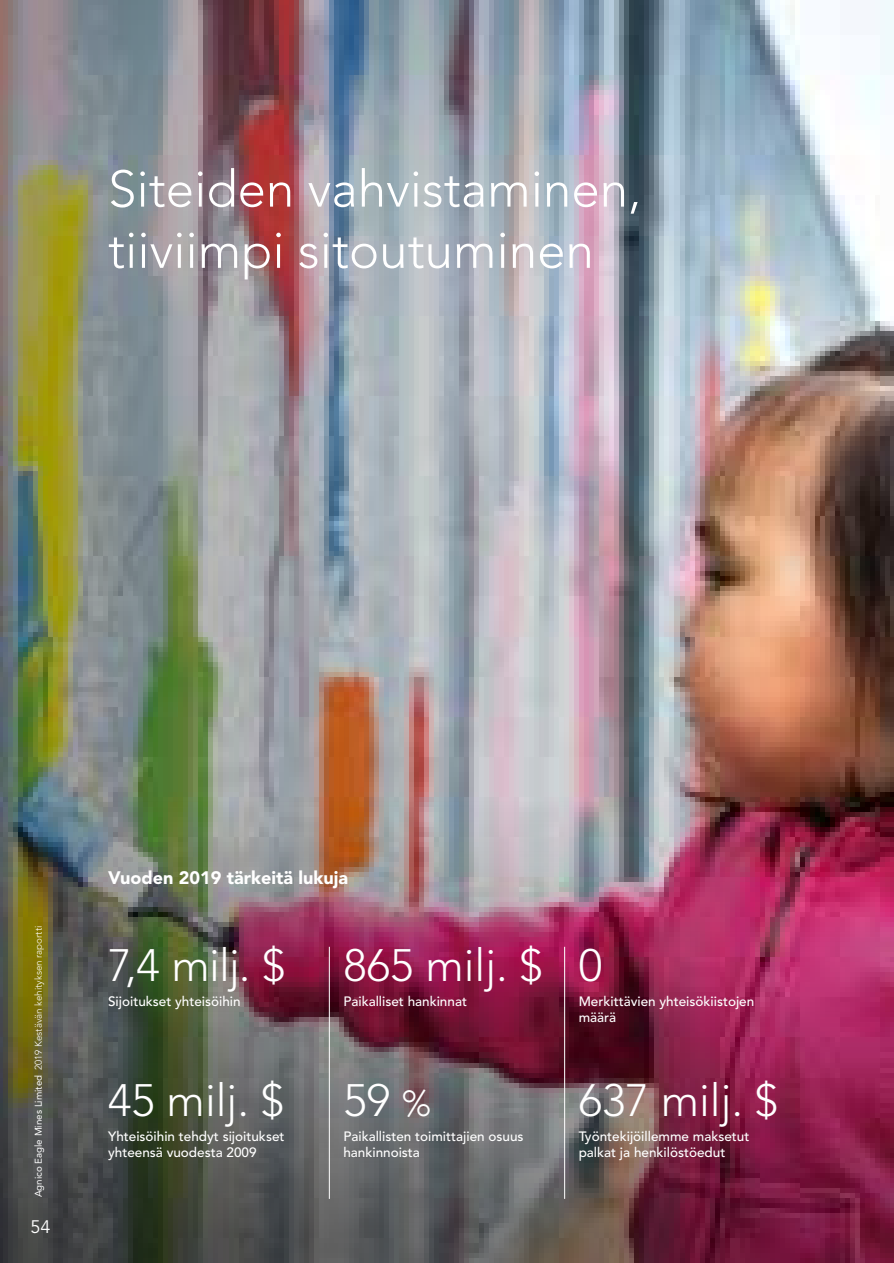
<style>
.page{position:relative;width:894px;height:1263px;background:#fff}
.page>*{position:absolute;margin:0;border:0;box-sizing:border-box;transform-origin:0 0}
.t1{font:300 51px/61.2px "Avenir LT Std";color:#fff}
.t2{font:300 45px "Avenir LT Std";color:#fff}
.t3{font:900 18px "Avenir LT Std";color:#fff}
.t4{font:18px "Avenir LT Std";color:#fff}
.t5{font:500 13.5px/16.2px "Avenir LT Std";color:#fff}
.t6{font:300 9.75px "Avenir LT Std";color:#fff}
.s1{font-weight:400}
.s2{font-size:36px}
</style>
<div class="page">
<img style="left:0;top:0;width:893px;height:682px">
<img style="left:0;top:682px;width:893px;height:581px">
<hr style="left:329px;top:946px;width:1px;height:252px;background:#fff">
<hr style="left:564px;top:946px;width:1px;height:252px;background:#fff">
<h1 class="t1" style="left:108px;top:159px;width:534px">Siteiden vahvistaminen, tiiviimpi sitoutuminen</h1>
<p class="t6" style="left:33px;top:1197px;width:273px;rotate:-90deg"><span class="s1">Agnico Eagle Mines Limited</span> 2019 Kestävän kehityksen raportti</p>
<h3 class="t4" style="left:31px;top:1216px;width:21px">54</h3>
<h3 class="t3" style="left:108px;top:866px;width:241px">Vuoden 2019 tärkeitä lukuja</h3>
<h2 class="t2" style="left:108px;top:939px;width:179px">7,4 milj. $</h2>
<p class="t5" style="left:108px;top:993px;width:134px">Sijoitukset yhteisöihin</p>
<h2 class="t2" style="left:108px;top:1074px;width:178px">45 milj. $</h2>
<p class="t5" style="left:108px;top:1128px;width:178px">Yhteisöihin tehdyt sijoitukset yhteensä vuodesta 2009</p>
<h2 class="t2" style="left:343px;top:939px;width:201px">865 milj. $</h2>
<p class="t5" style="left:343px;top:993px;width:125px">Paikalliset hankinnat</p>
<h2 class="t2" style="left:343px;top:1074px;width:89px">59 <span class="s2">%</span></h2>
<p class="t5" style="left:343px;top:1128px;width:181px">Paikallisten toimittajien osuus hankinnoista</p>
<h2 class="t2" style="left:578px;top:939px;width:25px">0</h2>
<p class="t5" style="left:578px;top:993px;width:177px">Merkittävien yhteisökiistojen määrä</p>
<h2 class="t2" style="left:578px;top:1074px;width:201px">637 milj. $</h2>
<p class="t5" style="left:578px;top:1128px;width:172px">Työntekijöillemme maksetut palkat ja henkilöstöedut</p>
</div>
